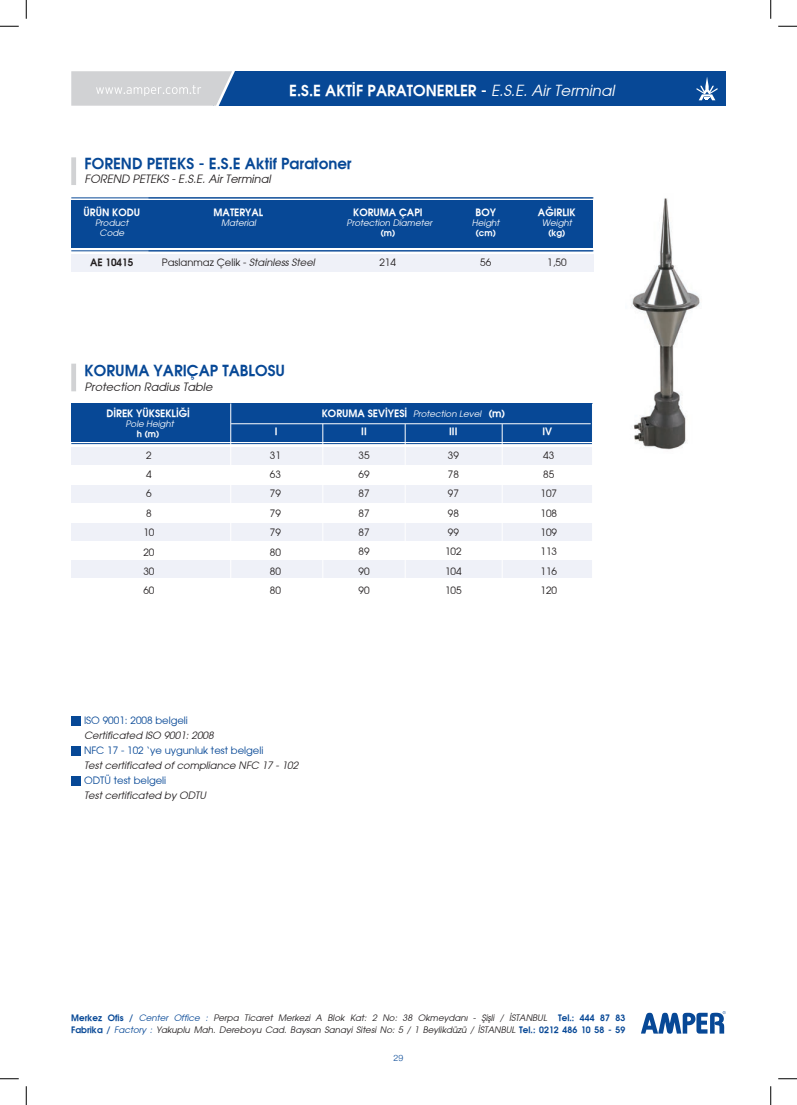
<style>
.page{position:relative;width:797px;height:1105px;background:#fff}
.page>*{position:absolute;margin:0;border:0;box-sizing:border-box;transform-origin:0 0}
.t1{font:700 15px "Avant Garde";color:#074896}
.t2{font:700 15px "Avant Garde";color:#fff}
.t3{font:italic 11.25px "Avant Garde";color:#231f20}
.t4{font:10px/19.4px "Avant Garde";color:#231f20}
.t5{font:700 10px "Avant Garde";color:#fff}
.t6{font:italic 10px "Avant Garde";color:#231f20}
.t7{font:10px "Avant Garde";color:#074896}
.t8{font:700 10px "Avant Garde";color:#231f20}
.t9{font:italic 8.75px/12.5px "Avant Garde";color:#231f20;text-align:right}
.t10{font:italic 8.75px/10px "Avant Garde";color:#fff;text-align:center}
.t11{font:700 8.75px "Avant Garde";color:#fff}
.t12{font:300 8.75px "Helvetica Neue";color:#074896}
.s1{font-weight:400;font-style:italic}
.s2{font-style:italic}
.s3{font-weight:400;font-style:italic;font-size:8.75px}
.s4{font-weight:700;font-style:normal;color:#074896}
.s5{color:#074896}
</style>
<div class="page">
<svg style="left:641px;top:1011px;width:84px;height:23px"></svg>
<div style="left:213px;top:71px;width:512px;height:35px;background:#074896"></div>
<svg style="left:71px;top:71px;width:164px;height:35px;background:#caced3"></svg>
<svg style="left:696px;top:77px;width:21px;height:24px"></svg>
<div style="left:71px;top:716px;width:10px;height:9px;background:#074896"></div>
<div style="left:71px;top:746px;width:10px;height:10px;background:#074896"></div>
<div style="left:71px;top:776px;width:10px;height:10px;background:#074896"></div>
<div style="left:71px;top:403px;width:521px;height:39px;background:#074896"></div>
<div style="left:71px;top:448px;width:521px;height:17px;background:#eff1f8"></div>
<div style="left:71px;top:523px;width:521px;height:17px;background:#eff1f8"></div>
<div style="left:71px;top:485px;width:521px;height:18px;background:#eff1f8"></div>
<div style="left:71px;top:560px;width:521px;height:18px;background:#eff1f8"></div>
<hr style="left:71px;top:443px;width:521px;height:1px;background:#074896">
<hr style="left:231px;top:423px;width:359px;height:1px;background:#fff">
<hr style="left:230px;top:403px;width:1px;height:199px;background:#fff">
<hr style="left:322px;top:424px;width:1px;height:178px;background:#fff">
<hr style="left:405px;top:424px;width:1px;height:178px;background:#fff">
<hr style="left:502px;top:424px;width:1px;height:177px;background:#fff">
<div style="left:71px;top:364px;width:5px;height:27px;background:#d1d2d4;border:1px solid #d1d2d4"></div>
<img style="left:631px;top:198px;width:69px;height:252px">
<div style="left:71px;top:157px;width:5px;height:28px;background:#d1d2d4;border:1px solid #d1d2d4"></div>
<div style="left:71px;top:200px;width:521px;height:48px;background:#074896"></div>
<hr style="left:71px;top:251px;width:521px;height:1px;background:#074896">
<hr style="left:71px;top:198px;width:521px;height:1px;background:#074896">
<div style="left:71px;top:255px;width:522px;height:17px;background:#eff1f8"></div>
<hr style="left:148px;top:251px;width:445px;height:1px;background:#074896">
<hr style="left:148px;top:198px;width:445px;height:1px;background:#074896">
<svg style="left:0;top:25px;width:19px;height:2px"></svg>
<svg style="left:778px;top:25px;width:19px;height:2px"></svg>
<svg style="left:0;top:1078px;width:19px;height:1px"></svg>
<svg style="left:778px;top:1078px;width:19px;height:1px"></svg>
<svg style="left:25px;top:0;width:2px;height:19px"></svg>
<svg style="left:25px;top:1086px;width:2px;height:19px"></svg>
<svg style="left:770px;top:0;width:1px;height:19px"></svg>
<svg style="left:770px;top:1086px;width:1px;height:19px"></svg>
<h1 class="t2" style="left:289px;top:80px;width:326px">E.S.E AKTİF PARATONERLER - <span class="s1">E.S.E. Air Terminal</span></h1>
<h1 class="t1" style="left:85px;top:154px;width:268px">FOREND PETEKS - E.S.E Aktif Paratoner</h1>
<p class="t3" style="left:85px;top:172px;width:187px">FOREND PETEKS - E.S.E. Air Terminal</p>
<p class="t5" style="left:83px;top:206px;width:58px">ÜRÜN KODU</p>
<p class="t10" style="left:95px;top:218px;width:35px">Product<br>Code</p>
<p class="t8" style="left:90px;top:256px;width:45px">AE 10415</p>
<p class="t4" style="left:162px;top:253px;width:155px">Paslanmaz Çelik - <span class="s2">Stainless Steel</span></p>
<p class="t4" style="left:379px;top:253px;width:18px">214</p>
<p class="t4" style="left:480px;top:253px;width:13px">56</p>
<p class="t4" style="left:547px;top:253px;width:21px">1,50</p>
<p class="t5" style="left:538px;top:206px;width:39px">AĞIRLIK</p>
<p class="t10" style="left:542px;top:218px;width:32px">Weight</p>
<p class="t11" style="left:548px;top:227px;width:19px">(kg)</p>
<p class="t5" style="left:353px;top:206px;width:71px">KORUMA ÇAPI</p>
<p class="t10" style="left:346px;top:218px;width:87px">Protection Diameter</p>
<p class="t11" style="left:380px;top:227px;width:16px">(m)</p>
<p class="t5" style="left:475px;top:206px;width:22px">BOY</p>
<p class="t10" style="left:472px;top:218px;width:29px">Height</p>
<p class="t11" style="left:475px;top:227px;width:22px">(cm)</p>
<p class="t5" style="left:214px;top:206px;width:51px">MATERYAL</p>
<p class="t10" style="left:221px;top:218px;width:36px">Material</p>
<h1 class="t1" style="left:85px;top:361px;width:202px">KORUMA YARIÇAP TABLOSU</h1>
<p class="t3" style="left:85px;top:380px;width:129px">Protection Radius Table</p>
<p class="t5" style="left:106px;top:407px;width:85px">DİREK YÜKSEKLİĞİ</p>
<p class="t10" style="left:125px;top:419px;width:50px">Pole Height</p>
<p class="t11" style="left:137px;top:428px;width:24px">h (m)</p>
<p class="t5" style="left:322px;top:406px;width:185px">KORUMA SEVİYESİ <span class="s3">Protection Level</span> (m)</p>
<p class="t5" style="left:275px;top:424px;width:4px">I</p>
<p class="t5" style="left:361px;top:424px;width:7px">II</p>
<p class="t5" style="left:449px;top:424px;width:10px">III</p>
<p class="t5" style="left:542px;top:424px;width:11px">IV</p>
<p class="t4" style="left:143px;top:445px;width:13px">2<br>4<br>6<br>8<br>10<br>20<br>30<br>60</p>
<p class="t4" style="left:270px;top:445px;width:13px;text-align:justify">31<br>63<br>79<br>79<br>79<br>80<br>80<br>80</p>
<p class="t4" style="left:358px;top:445px;width:13px;text-align:justify">35<br>69<br>87<br>87<br>87<br>89<br>90<br>90</p>
<p class="t4" style="left:445px;top:445px;width:18px">39<br>78<br>97<br>98<br>99<br>102<br>104<br>105</p>
<p class="t4" style="left:540px;top:445px;width:18px">43<br>85<br>107<br>108<br>109<br>113<br>116<br>120</p>
<p class="t7" style="left:84px;top:714px;width:105px">ISO 9001: 2008 belgeli</p>
<p class="t6" style="left:84px;top:729px;width:131px">Certificated ISO 9001: 2008</p>
<p class="t7" style="left:84px;top:744px;width:181px">NFC 17 - 102 ‘ye uygunluk test belgeli</p>
<p class="t6" style="left:84px;top:759px;width:216px">Test certificated of compliance NFC 17 - 102</p>
<p class="t7" style="left:84px;top:774px;width:84px">ODTÜ test belgeli</p>
<p class="t6" style="left:84px;top:789px;width:124px">Test certificated by ODTU</p>
<p class="t9" style="left:71px;top:1011px;width:477px"><span class="s4">Merkez Ofis /</span> <span class="s5">Center Office :</span> Perpa Ticaret Merkezi A Blok Kat: 2 No: 38 Okmeydanı - Şişli / İSTANBUL</p>
<p class="t9" style="left:71px;top:1011px;width:555px"><span class="s4">Tel.: 444 87 83<br>Fabrika /</span> <span class="s5">Factory :</span> Yakuplu Mah. Dereboyu Cad. Baysan Sanayi Sitesi No: 5 / 1 Beylikdüzü / İSTANBUL <span class="s4">Tel.: 0212 486 10 58 - 59</span></p>
<p class="t12" style="left:393px;top:1051px;width:11px">29</p>
</div>
